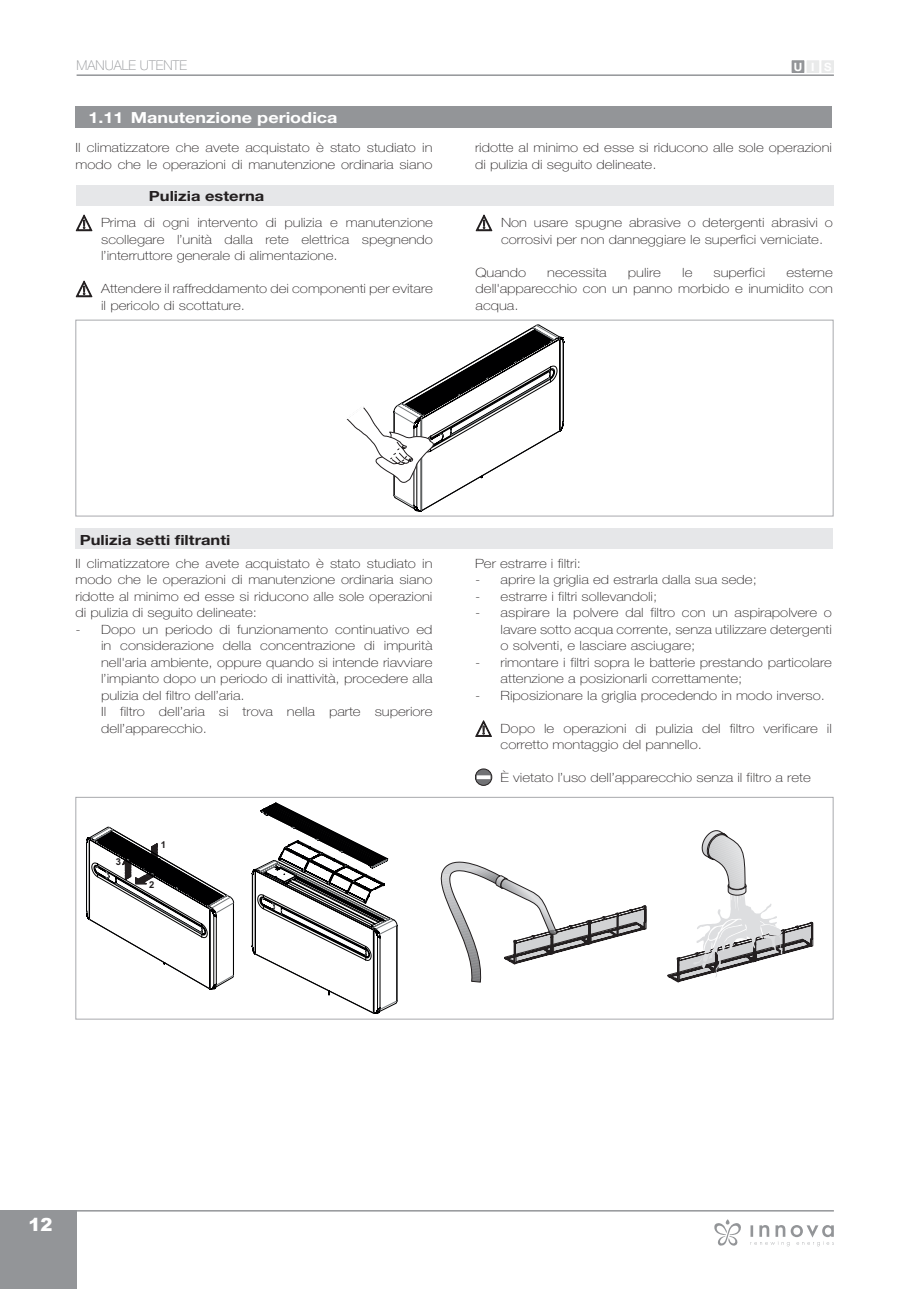
<style>
.page{position:relative;width:919px;height:1289px;background:#fff}
.page>*{position:absolute;margin:0;border:0;box-sizing:border-box;transform-origin:0 0}
.t1{font:900 18px "Arial";color:#fff}
.Capitolo_non_numerat{font:700 15.3px "Helvetica Neue LT Std";color:#fff;scale:1.18 1}
.Paragrafo{font:700 14.1px "Helvetica Neue LT Std";color:#231f20;scale:1.18 1}
.t2{font:100 13.5px "Helvetica Neue LT Std";color:#939598}
.Rientro_Testo{font:100 12.75px/16.5px "Helvetica Neue LT Std";color:#231f20;scale:1.18 1}
.Testo{font:100 12.75px/16.5px "Helvetica Neue LT Std";color:#231f20;text-align:justify;scale:1.18 1}
.t3{font:700 11.4px "Helvetica Neue LT Std";color:#fff}
.t4{font:700 9.45px "Arial";color:#231f20}
</style>
<div class="page">
<hr style="left:77px;top:1209px;width:756px;height:2px;background:#939598">
<div style="left:0;top:1209px;width:77px;height:79px;background:#939598"></div>
<hr style="left:77px;top:74px;width:756px;height:2px;background:#939598">
<div style="left:821px;top:61px;width:12px;height:11px;background:#e9eaea"></div>
<div style="left:807px;top:61px;width:11px;height:11px;background:#e9eaea"></div>
<div style="left:792px;top:61px;width:11px;height:11px;background:#939598"></div>
<div style="left:791px;top:60px;width:13px;height:13px;border:1px solid #939598"></div>
<div style="left:76px;top:106px;width:756px;height:22px;background:#939598"></div>
<svg style="left:252px;top:802px;width:145px;height:211px"></svg>
<svg style="left:86px;top:826px;width:148px;height:163px"></svg>
<div style="left:76px;top:797px;width:757px;height:222px;border:1px solid #a8a9ad"></div>
<svg style="left:346px;top:325px;width:218px;height:186px"></svg>
<div style="left:76px;top:320px;width:757px;height:196px;border:1px solid #a8a9ad"></div>
<div style="left:76px;top:528px;width:756px;height:21px;background:#e6e7e9"></div>
<svg style="left:440px;top:861px;width:206px;height:121px"></svg>
<svg style="left:667px;top:830px;width:146px;height:152px"></svg>
<div style="left:77px;top:185px;width:756px;height:20px;background:#e6e7e9"></div>
<svg style="left:750px;top:1225px;width:83px;height:21px"></svg>
<svg style="left:714px;top:1219px;width:27px;height:27px"></svg>
<svg style="left:76px;top:214px;width:17px;height:17px"></svg>
<svg style="left:76px;top:280px;width:17px;height:17px"></svg>
<svg style="left:475px;top:214px;width:17px;height:17px"></svg>
<svg style="left:475px;top:720px;width:17px;height:17px"></svg>
<svg style="left:475px;top:769px;width:17px;height:16px"></svg>
<div style="left:475px;top:768px;width:17px;height:17px;border:1px solid #231f20;border-radius:50%"></div>
<svg style="left:476px;top:775px;width:14px;height:4px"></svg>
<p class="t2" style="left:77px;top:57px;width:112px">MANUALE UTENTE</p>
<p class="Capitolo_non_numerat" style="left:88px;top:108px;width:31px">1.11</p>
<p class="Capitolo_non_numerat" style="left:131px;top:108px;width:177px">Manutenzione periodica</p>
<p class="t3" style="left:793px;top:60px;width:39px">UIS</p>
<p class="Testo" style="left:76px;top:139px;width:304px">Il climatizzatore che avete acquistato è stato studiato in modo che le operazioni di manutenzione ordinaria siano</p>
<p class="Testo" style="left:475px;top:139px;width:304px">ridotte al minimo ed esse si riducono alle sole operazioni di pulizia di seguito delineate.</p>
<p class="Paragrafo" style="left:149px;top:187px;width:99px">Pulizia esterna</p>
<p class="Rientro_Testo" style="left:101px;top:214px;width:283px;text-align:justify">Prima di ogni intervento di pulizia e manutenzione scollegare l’unità dalla rete elettrica spegnendo l’interruttore generale di alimentazione.</p>
<p class="Rientro_Testo" style="left:101px;top:280px;width:283px">Attendere il raffreddamento dei componenti per evitare il pericolo di scottature.</p>
<p class="Rientro_Testo" style="left:501px;top:214px;width:283px">Non usare spugne abrasive o detergenti abrasivi o corrosivi per non danneggiare le superfici verniciate.</p>
<p class="Testo" style="left:475px;top:264px;width:44px">Quando</p>
<p class="Testo" style="left:547px;top:264px;width:52px">necessita</p>
<p class="Testo" style="left:628px;top:264px;width:30px">pulire</p>
<p class="Testo" style="left:682px;top:264px;width:10px">le</p>
<p class="Testo" style="left:713px;top:264px;width:45px">superfici</p>
<p class="Testo" style="left:475px;top:264px;width:304px;text-indent:311px">esterne dell'apparecchio con un panno morbido e inumidito con acqua.</p>
<p class="Paragrafo" style="left:80px;top:531px;width:129px">Pulizia setti filtranti</p>
<p class="Testo" style="left:76px;top:555px;width:304px">Il climatizzatore che avete acquistato è stato studiato in modo che le operazioni di manutenzione ordinaria siano ridotte al minimo ed esse si riducono alle sole operazioni di pulizia di seguito delineate:</p>
<p class="Rientro_Testo" style="left:101px;top:621px;width:282px;text-align:justify;text-indent:-26px">- Dopo un periodo di funzionamento continuativo ed in considerazione della concentrazione di impurità nell'aria ambiente, oppure quando si intende riavviare l’impianto dopo un periodo di inattività, procedere alla pulizia del filtro dell’aria.</p>
<p class="Rientro_Testo" style="left:101px;top:703px;width:282px">Il filtro dell’aria si trova nella parte superiore dell’apparecchio.</p>
<p class="t4" style="left:116px;top:856px;width:7px">3</p>
<p class="t4" style="left:161px;top:839px;width:7px">1</p>
<p class="t4" style="left:149px;top:879px;width:7px">2</p>
<p class="Rientro_Testo" style="left:475px;top:555px;width:91px">Per estrarre i filtri:</p>
<p class="Rientro_Testo" style="left:475px;top:571px;width:240px">- aprire la griglia ed estrarla dalla sua sede;</p>
<p class="Rientro_Testo" style="left:475px;top:588px;width:156px">- estrarre i filtri sollevandoli;</p>
<p class="Rientro_Testo" style="left:500px;top:604px;width:282px;text-align:justify;text-indent:-26px">- aspirare la polvere dal filtro con un aspirapolvere o lavare sotto acqua corrente, senza utilizzare detergenti o solventi, e lasciare asciugare;</p>
<p class="Rientro_Testo" style="left:500px;top:654px;width:282px;text-indent:-26px">- rimontare i filtri sopra le batterie prestando particolare attenzione a posizionarli correttamente;</p>
<p class="Rientro_Testo" style="left:475px;top:687px;width:298px">- Riposizionare la griglia procedendo in modo inverso.</p>
<p class="Rientro_Testo" style="left:500px;top:720px;width:282px">Dopo le operazioni di pulizia del filtro verificare il corretto montaggio del pannello.</p>
<p class="Rientro_Testo" style="left:500px;top:769px;width:264px">È vietato l’uso dell’apparecchio senza il filtro a rete</p>
<h1 class="t1" style="left:28px;top:1211px;width:26px">12</h1>
</div>
